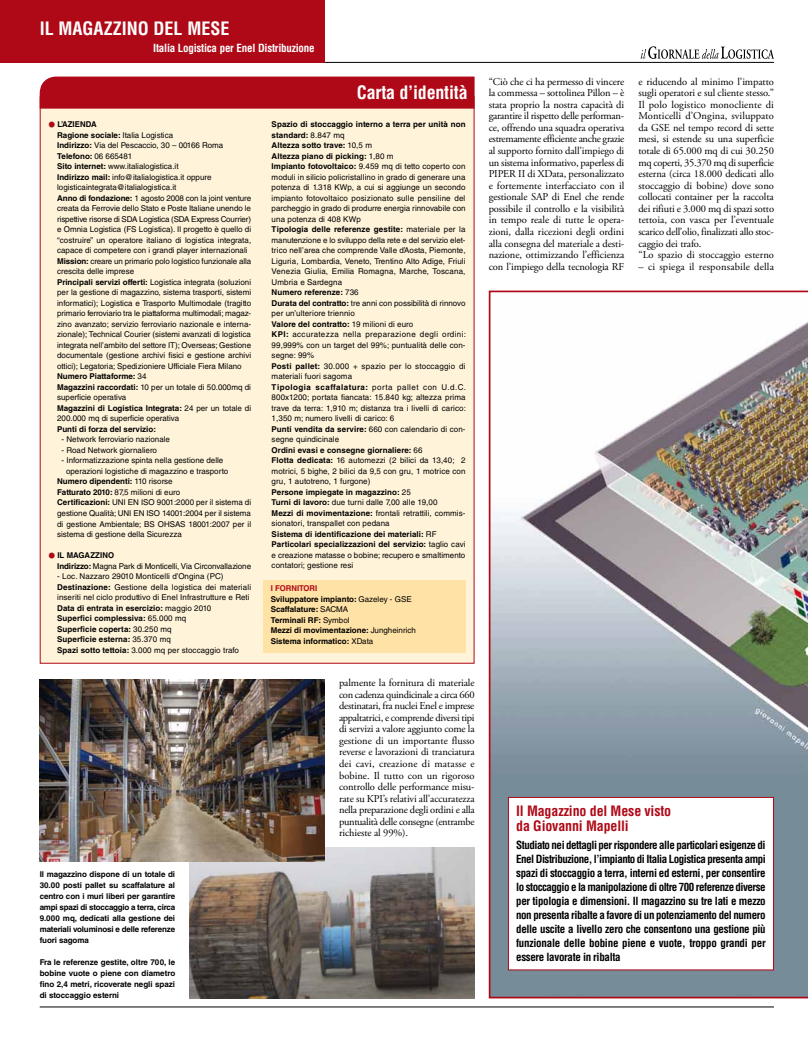
<style>
.page{position:relative;width:808px;height:1041px;background:#fff}
.page>*{position:absolute;margin:0;border:0;box-sizing:border-box;transform-origin:0 0}
.t1{font:700 condensed 18px "Helvetica LT Std";color:#fff}
.t2{font:700 condensed 14px/15px "Helvetica LT Std";letter-spacing:-.01em;color:#af0917}
.t3{font:700 condensed 11px/14px "Helvetica LT Std";letter-spacing:-.025em;color:#000;text-align:justify}
.t4{font:700 condensed 11px "Helvetica LT Std";letter-spacing:-.02em;color:#fff}
.t5{font:10.5px/11.6px "Adobe Garamond Pro";letter-spacing:-.01em;color:#000;text-align:justify}
.t6{font:10.5px "Adobe Garamond Pro";letter-spacing:.015em;color:#000}
.t7{font:8px/10.5px "Helvetica LT Std";color:#000}
.t8{font:700 8px/11px "Helvetica LT Std";color:#000;text-align:justify}
.s1{font-weight:700;font-size:18px;color:#af0917}
.s2{font-weight:700}
.s3{font-weight:400}
.s4{color:#af0917}
</style>
<div class="page">
<img style="left:489px;top:290px;width:319px;height:708px">
<div style="left:508px;top:796px;width:266px;height:174px;background:#fff;border:1px solid #af0917"></div>
<hr style="left:40px;top:1006px;width:734px;height:1px;background:#000">
<svg style="left:641px;top:46px;width:133px;height:13px"></svg>
<hr style="left:40px;top:62px;width:734px;height:1px;background:#000">
<div style="left:0;top:0;width:325px;height:63px;background:#af0917"></div>
<div style="left:40px;top:97px;width:434px;height:566px;background:#fff3da"></div>
<div style="left:40px;top:77px;width:435px;height:32px;background:#af0917"></div>
<div style="left:263px;top:580px;width:203px;height:72px;background:#ffe2a5"></div>
<img style="left:189px;top:847px;width:286px;height:151px">
<img style="left:40px;top:679px;width:285px;height:182px">
<h1 class="t1" style="left:40px;top:17px;width:124px">il magazzino del</h1>
<h1 class="t1" style="left:188px;top:17px;width:42px">mese</h1>
<h3 class="t4" style="left:153px;top:41px;width:163px">Italia Logistica per Enel Distribuzione</h3>
<h1 class="t1" style="left:357px;top:82px;width:112px">Carta d’identità</h1>
<p class="t7" style="left:57px;top:119px;width:196px;text-indent:-9px"><span class="s1">•</span> <span class="s2">L’Azienda<br>Ragione sociale:</span> Italia Logistica<br><span class="s2">Indirizzo:</span> Via del Pescaccio, 30 – 00166 Roma <span class="s2">Telefono:</span> 06 665481<br><span class="s2">Sito internet:</span> www.italialogistica.it<br><span class="s2">Indirizzo mail:</span> info@italialogistica.it oppure logisticaintegrata@italialogistica.it<br><span class="s2">Anno di fondazione:</span> 1 agosto 2008 con la joint venture creata da Ferrovie dello Stato e Poste Italiane unendo le rispettive risorse di SDA Logistica (SDA Express Courrier) e Omnia Logistica (FS Logistica). Il progetto è quello di “costruire” un operatore italiano di logistica integrata, capace di competere con i grandi player internazionali <span class="s2">Mission:</span> creare un primario polo logistico funzionale alla crescita delle imprese<br><span class="s2">Principali servizi offerti:</span> Logistica integrata (soluzioni per la gestione di magazzino, sistema trasporti, sistemi informatici); Logistica e Trasporto Multimodale (tragitto primario ferroviario tra le piattaforma multimodali; magaz&shy;zino avanzato; servizio ferroviario nazionale e interna&shy;zionale); Technical Courier (sistemi avanzati di logistica integrata nell’ambito del settore IT); Overseas; Gestione documentale (gestione archivi fisici e gestione archivi ottici); Legatoria; Spedizioniere Ufficiale Fiera Milano <span class="s2">Numero Piattaforme:</span> 34<br><span class="s2">Magazzini raccordati:</span> 10 per un totale di 50.000mq di superficie operativa<br><span class="s2">Magazzini di Logistica Integrata:</span> 24 per un totale di 200.000 mq di superficie operativa</p>
<p class="t8" style="left:57px;top:423px;width:100px">Punti di forza del servizio:</p>
<p class="t7" style="left:62px;top:434px;width:110px">- Network ferroviario nazionale</p>
<p class="t7" style="left:62px;top:445px;width:97px">- Road Network giornaliero</p>
<p class="t7" style="left:62px;top:455px;width:163px">- Informatizzazione spinta nella gestione delle</p>
<p class="t7" style="left:66px;top:466px;width:164px">operazioni logistiche di magazzino e trasporto</p>
<p class="t8" style="left:57px;top:476px;width:117px">Numero dipendenti: <span class="s3">110 risorse</span></p>
<p class="t7" style="left:57px;top:487px;width:124px"><span class="s2">Fatturato 2010:</span> 87,5 milioni di euro</p>
<p class="t7" style="left:57px;top:497px;width:195px"><span class="s2">Certificazioni:</span> UNI EN ISO 9001:2000 per il sistema di</p>
<p class="t7" style="left:57px;top:508px;width:195px">gestione Qualità; UNI EN ISO 14001:2004 per il sistema</p>
<p class="t7" style="left:57px;top:518px;width:195px">di gestione Ambientale; BS OHSAS 18001:2007 per il</p>
<p class="t7" style="left:57px;top:529px;width:126px">sistema di gestione della Sicurezza</p>
<p class="t7" style="left:57px;top:550px;width:195px;text-indent:-9px"><span class="s1">•</span> <span class="s2">Il magazzino<br>Indirizzo:</span> Magna Park di Monticelli, Via Circonvallazione</p>
<p class="t7" style="left:57px;top:571px;width:195px">- Loc. Nazzaro 29010 Monticelli d’Ongina (PC)<br><span class="s2">Destinazione:</span> Gestione della logistica dei materiali inseriti nel ciclo produttivo di Enel Infrastrutture e Reti <span class="s2">Data di entrata in esercizio:</span> maggio 2010<br><span class="s2">Superfici complessiva:</span> 65.000 mq<br><span class="s2">Superficie coperta:</span> 30.250 mq<br><span class="s2">Superficie esterna:</span> 35.370 mq<br><span class="s2">Spazi sotto tettoia:</span> 3.000 mq per stoccaggio trafo</p>
<p class="t8" style="left:40px;top:868px;width:137px">Il magazzino dispone di un totale di 30.00 posti pallet su scaffalature al centro con i muri liberi per garantire ampi spazi di stoccaggio a terra, circa 9.000 mq, dedicati alla gestione dei materiali voluminosi e delle referenze fuori sagoma</p>
<p class="t8" style="left:40px;top:956px;width:137px">Fra le referenze gestite, oltre 700, le bobine vuote o piene con diametro fino 2,4 metri, ricoverate negli spazi di stoccaggio esterni</p>
<p class="t7" style="left:272px;top:119px;width:196px"><span class="s2">Spazio di stoccaggio interno a terra per unità non standard:</span> 8.847 mq<br><span class="s2">Altezza sotto trave:</span> 10,5 m<br><span class="s2">Altezza piano di picking:</span> 1,80 m<br><span class="s2">Impianto fotovoltaico:</span> 9.459 mq di tetto coperto con moduli in silicio policristallino in grado di generare una potenza di 1.318 KWp, a cui si aggiunge un secondo impianto fotovoltaico posizionato sulle pensiline del parcheggio in grado di produrre energia rinnovabile con una potenza di 408 KWp<br><span class="s2">Tipologia delle referenze gestite:</span> materiale per la manutenzione e lo sviluppo della rete e del servizio elet&shy;trico nell’area che comprende Valle d’Aosta, Piemonte, Liguria, Lombardia, Veneto, Trentino Alto Adige, Friuli Venezia Giulia, Emilia Romagna, Marche, Toscana, Umbria e Sardegna<br><span class="s2">Numero referenze:</span> 736<br><span class="s2">Durata del contratto:</span> tre anni con possibilità di rinnovo per un’ulteriore triennio<br><span class="s2">Valore del contratto:</span> 19 milioni di euro<br><span class="s2">KPI:</span> accuratezza nella preparazione degli ordini:<br>99,999% con un target del 99%; puntualità delle con&shy;segne: 99%<br><span class="s2">Posti pallet:</span> 30.000 + spazio per lo stoccaggio di materiali fuori sagoma<br><span class="s2">Tipologia scaffalatura:</span> porta pallet con U.d.C.<br>800x1200; portata fiancata: 15.840 kg; altezza prima trave da terra: 1,910 m; distanza tra i livelli di carico:<br>1,350 m; numero livelli di carico: 6<br><span class="s2">Punti vendita da servire:</span> 660 con calendario di con&shy;segne quindicinale<br><span class="s2">Ordini evasi e consegne giornaliere:</span> 66<br><span class="s2">Flotta dedicata:</span> 16 automezzi (2 bilici da 13,40; 2 motrici, 5 bighe, 2 bilici da 9,5 con gru, 1 motrice con gru, 1 autotreno, 1 furgone)<br><span class="s2">Persone impiegate in magazzino:</span> 25<br><span class="s2">Turni di lavoro:</span> due turni dalle 7,00 alle 19,00<br><span class="s2">Mezzi di movimentazione:</span> frontali retrattili, commis&shy;sionatori, transpallet con pedana<br><span class="s2">Sistema di identificazione dei materiali:</span> RF <span class="s2">Particolari specializzazioni del servizio:</span> taglio cavi e creazione matasse o bobine; recupero e smaltimento contatori; gestione resi</p>
<p class="t8" style="left:271px;top:583px;width:147px;line-height:10.5px;text-align:left"><span class="s4">i fornitori<br></span>Sviluppatore impianto: <span class="s3">Gazeley - GSE<br></span>Scaffalature: <span class="s3">SACMA<br></span>Terminali RF: <span class="s3">Symbol<br></span>Mezzi di movimentazione: <span class="s3">Jungheinrich<br></span>Sistema informatico: <span class="s3">XData</span></p>
<p class="t5" style="left:339px;top:677px;width:137px">palmente la fornitura di materiale con cadenza quindicinale a circa 660 destinatari, fra nuclei Enel e imprese appaltatrici, e comprende diversi tipi di servizi a valore aggiunto come la gestione di un importante flusso reverse e lavorazioni di tranciatura dei cavi, creazione di matasse e bobine. Il tutto con un rigoroso controllo delle performance misu&shy;rate su KPI’s relativi all’accuratezza nella preparazione degli ordini e alla puntualità delle consegne (entrambe richieste al 99%).</p>
<p class="t5" style="left:489px;top:76px;width:137px">“Ciò che ci ha permesso di vincere la commessa – sottolinea Pillon – è stata proprio la nostra capacità di garantire il rispetto delle performan&shy;ce, offrendo una squadra operativa estremamente efficiente anche grazie al supporto fornito dall’impiego di un sistema informativo, paperless di PIPER II di XData, personalizzato e fortemente interfacciato con il gestionale SAP di Enel che rende possibile il controllo e la visibilità in tempo reale di tutte le opera&shy;zioni, dalla ricezioni degli ordini alla consegna del materiale a desti&shy;nazione, ottimizzando l’efficienza con l’impiego della tecnologia RF</p>
<p class="t5" style="left:638px;top:76px;width:137px;text-align:left">e riducendo al minimo l’impatto sugli operatori e sul cliente stesso.” Il polo logistico monocliente di Monticelli d’Ongina, sviluppato da GSE nel tempo record di sette mesi, si estende su una superficie totale di 65.000 mq di cui 30.250 mq coperti, 35.370 mq di superficie esterna (circa 18.000 dedicati allo stoccaggio di bobine) dove sono collocati container per la raccolta dei rifiuti e 3.000 mq di spazi sotto tettoia, con vasca per l’eventuale scarico dell’olio, finalizzati allo stoc&shy;caggio dei trafo.<br>“Lo spazio di stoccaggio esterno</p>
<h3 class="t6" style="left:638px;top:260px;width:137px">– ci spiega il responsabile della</h3>
<h2 class="t2" style="left:516px;top:803px;width:157px">Il Magazzino del Mese visto da Giovanni Mapelli</h2>
<p class="t3" style="left:516px;top:838px;width:251px">Studiato nei dettagli per rispondere alle particolari esigenze di Enel Distribuzione, l’impianto di Italia Logistica presenta ampi spazi di stoccaggio a terra, interni ed esterni, per consentire lo stoccaggio e la manipolazione di oltre 700 referenze diverse per tipologia e dimensioni. Il magazzino su tre lati e mezzo non presenta ribalte a favore di un potenziamento del numero delle uscite a livello zero che consentono una gestione più funzionale delle bobine piene e vuote, troppo grandi per essere lavorate in ribalta</p>
</div>
